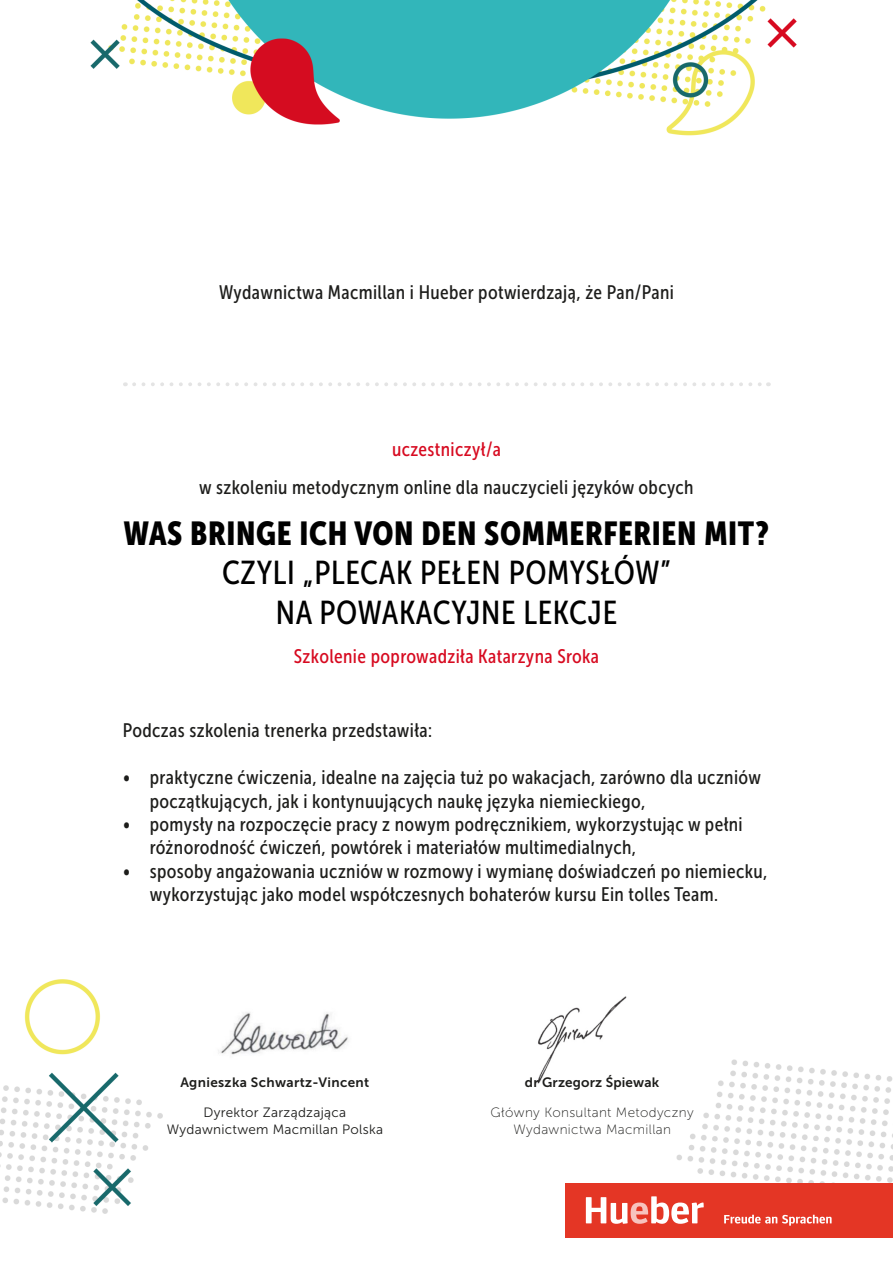
<style>
.page{position:relative;width:893px;height:1263px;background:#fff}
.page>*{position:absolute;margin:0;border:0;box-sizing:border-box;transform-origin:0 0}
.t1{font:33px/39.6px "Museo Sans Cond 500";letter-spacing:.02em;color:#000;text-align:center}
.t2{font:33px "Museo Sans Cond 900";letter-spacing:.02em;color:#000}
.t3{font:19.5px/23.4px "Museo Sans Cond 500";letter-spacing:.02em;color:#1d1d1b}
.t4{font:19.5px "Museo Sans Cond 500";letter-spacing:.02em;color:#d70a20}
.t5{font:13.5px/16.2px "Museo Sans 300";letter-spacing:.02em;color:#1d1d1b;text-align:center}
.t6{font:13.5px/16.2px "Museo Sans 100";letter-spacing:.025em;color:#1d1d1b;text-align:center}
.t7{font:13.5px "Museo Sans 700";letter-spacing:.025em;color:#1d1d1b}
</style>
<div class="page">
<img style="left:0;top:0;width:893px;height:1238px">
<svg style="left:134px;top:382px;width:635px;height:4px"></svg>
<div style="left:565px;top:1183px;width:328px;height:54px;background:#e43625"></div>
<svg style="left:586px;top:1196px;width:118px;height:28px"></svg>
<svg style="left:724px;top:1215px;width:108px;height:11px"></svg>
<p class="t3" style="left:219px;top:281px;width:456px">Wydawnictwa Macmillan i Hueber potwierdzają, że Pan/Pani</p>
<p class="t4" style="left:392px;top:439px;width:110px">uczestniczył/a</p>
<p class="t3" style="left:199px;top:475px;width:496px">w szkoleniu metodycznym online dla nauczycieli języków obcych</p>
<h1 class="t2" style="left:124px;top:514px;width:647px">WAS BRINGE ICH VON DEN SOMMERFERIEN MIT?</h1>
<h1 class="t1" style="left:222px;top:553px;width:450px">CZYLI „PLECAK PEŁEN POMYSŁÓW”<br>NA POWAKACYJNE LEKCJE</h1>
<p class="t4" style="left:294px;top:646px;width:307px">Szkolenie poprowadziła Katarzyna Sroka</p>
<p class="t3" style="left:123px;top:719px;width:311px">Podczas szkolenia trenerka przedstawiła:</p>
<p class="t3" style="left:150px;top:766px;width:613px;text-indent:-27px">• praktyczne ćwiczenia, idealne na zajęcia tuż po wakacjach, zarówno dla uczniów początkujących, jak i kontynuujących naukę języka niemieckiego,</p>
<p class="t3" style="left:150px;top:813px;width:594px;text-indent:-27px">• pomysły na rozpoczęcie pracy z nowym podręcznikiem, wykorzystując w pełni różnorodność ćwiczeń, powtórek i materiałów multimedialnych,</p>
<p class="t3" style="left:150px;top:859px;width:619px;text-indent:-27px">• sposoby angażowania uczniów w rozmowy i wymianę doświadczeń po niemiecku, wykorzystując jako model współczesnych bohaterów kursu Ein tolles Team.</p>
<p class="t7" style="left:180px;top:1075px;width:190px">Agnieszka Schwartz-Vincent</p>
<p class="t5" style="left:167px;top:1105px;width:218px">Dyrektor Zarządzająca<br>Wydawnictwem Macmillan Polska</p>
<p class="t7" style="left:525px;top:1075px;width:136px">dr Grzegorz Śpiewak</p>
<p class="t6" style="left:490px;top:1105px;width:205px">Główny Konsultant Metodyczny<br>Wydawnictwa Macmillan</p>
</div>
